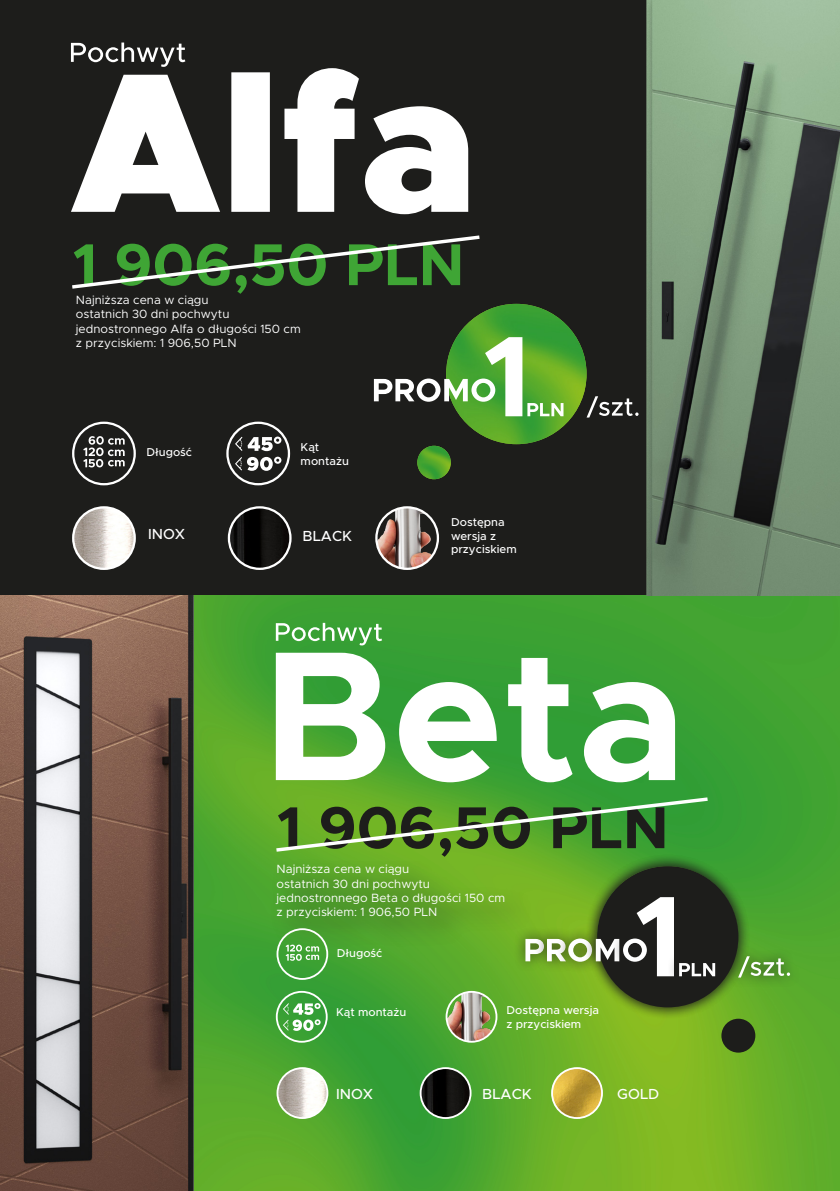
<style>
.page{position:relative;width:840px;height:1191px;background:#fff}
.page>*{position:absolute;margin:0;border:0;box-sizing:border-box;transform-origin:0 0}
.t1{font:700 59.4px "Metropolis";color:#1d1d1b}
.t2{font:700 59.4px "Metropolis";color:#3fa535}
.t3{font:500 14.6px "Metropolis";color:#fff}
.t4{font:12px/14.4px "Metropolis";color:#fff}
.t5{font:500 11.4px/13.8px "Metropolis";color:#fff}
</style>
<div class="page">
<div style="left:0;top:0;width:839px;height:595px;background:#1d1d1b"></div>
<img style="left:0;top:595px;width:839px;height:596px">
<img style="left:567px;top:0;width:272px;height:595px">
<img style="left:217px;top:596px;width:55px;height:595px">
<img style="left:0;top:596px;width:217px;height:595px">
<svg style="left:71px;top:43px;width:114px;height:24px"></svg>
<svg style="left:71px;top:68px;width:397px;height:146px;fill:#fff"></svg>
<svg style="left:276px;top:652px;width:398px;height:130px"></svg>
<svg style="left:276px;top:623px;width:106px;height:22px"></svg>
<img style="left:229px;top:507px;width:61px;height:62px;border-radius:31px">
<div style="left:228px;top:506px;width:63px;height:64px;border:2px solid #fff;border-radius:50%"></div>
<img style="left:376px;top:507px;width:61px;height:62px;border-radius:31px">
<div style="left:375px;top:506px;width:64px;height:64px;border:2px solid #fff;border-radius:50%"></div>
<div style="left:226px;top:421px;width:64px;height:64px;border:2px solid #fff;border-radius:50%"></div>
<div style="left:72px;top:421px;width:64px;height:64px;border:2px solid #fff;border-radius:50%"></div>
<svg style="left:235px;top:457px;width:46px;height:14px"></svg>
<svg style="left:235px;top:436px;width:46px;height:15px"></svg>
<img style="left:73px;top:507px;width:62px;height:62px;border-radius:31px">
<div style="left:72px;top:506px;width:64px;height:64px;border:2px solid #fff;border-radius:50%"></div>
<img style="left:277px;top:1068px;width:50px;height:50px;border-radius:25px">
<div style="left:276px;top:1067px;width:52px;height:52px;border:2px solid #fff;border-radius:50%"></div>
<img style="left:446px;top:991px;width:50px;height:50px;border-radius:25px">
<div style="left:445px;top:991px;width:52px;height:51px;border:2px solid #fff;border-radius:50%"></div>
<img style="left:420px;top:1068px;width:50px;height:50px;border-radius:25px">
<div style="left:419px;top:1067px;width:52px;height:52px;border:2px solid #fff;border-radius:50%"></div>
<img style="left:551px;top:1068px;width:50px;height:50px;border-radius:25px">
<div style="left:551px;top:1067px;width:51px;height:52px;border:2px solid #fff;border-radius:50%"></div>
<div style="left:276px;top:991px;width:51px;height:51px;border:2px solid #fff;border-radius:50%"></div>
<svg style="left:283px;top:1003px;width:37px;height:28px"></svg>
<div style="left:721px;top:1018px;width:34px;height:34px;background:#1d1d1b;border-radius:50%"></div>
<div style="left:585px;top:854px;width:164px;height:165px;background:#1d1d1b;opacity:.75"></div>
<div style="left:596px;top:866px;width:142px;height:141px;background:#1d1d1b;border-radius:50%"></div>
<svg style="left:272px;top:795px;width:439px;height:59px;background:#5faf38"></svg>
<svg style="left:72px;top:235px;width:408px;height:53px"></svg>
<div style="left:513px;top:927px;width:42px;height:46px;background:#1d1d1b;opacity:.75"></div>
<div style="left:727px;top:945px;width:73px;height:44px;background:#1d1d1b;opacity:.75"></div>
<svg style="left:737px;top:956px;width:52px;height:21px"></svg>
<div style="left:269px;top:857px;width:265px;height:92px;background:#1d1d1b;opacity:.75"></div>
<div style="left:666px;top:951px;width:60px;height:37px;background:#1d1d1b"></div>
<svg style="left:525px;top:897px;width:189px;height:79px"></svg>
<img style="left:417px;top:446px;width:33px;height:33px;border-radius:17px">
<img style="left:446px;top:304px;width:140px;height:140px;border-radius:70px">
<svg style="left:586px;top:396px;width:52px;height:21px"></svg>
<svg style="left:373px;top:337px;width:190px;height:79px"></svg>
<svg style="left:83px;top:436px;width:42px;height:31px"></svg>
<div style="left:276px;top:928px;width:52px;height:52px;border:2px solid #fff;border-radius:50%"></div>
<svg style="left:285px;top:944px;width:34px;height:16px"></svg>
<h1 class="t2" style="left:73px;top:227px;width:393px">1 906,50 PLN</h1>
<p class="t4" style="left:76px;top:292px;width:226px">Najniższa cena w ciągu<br>ostatnich 30 dni pochwytu jednostronnego Alfa o długości 150 cm z przyciskiem: 1 906,50 PLN</p>
<p class="t5" style="left:146px;top:445px;width:47px">Długość</p>
<p class="t3" style="left:148px;top:524px;width:39px">INOX</p>
<p class="t5" style="left:300px;top:440px;width:50px">Kąt montażu</p>
<p class="t3" style="left:302px;top:526px;width:51px">BLACK</p>
<p class="t5" style="left:451px;top:515px;width:67px">Dostępna wersja z przyciskiem</p>
<h1 class="t1" style="left:277px;top:790px;width:393px">1 906,50 PLN</h1>
<p class="t4" style="left:276px;top:861px;width:230px">Najniższa cena w ciągu<br>ostatnich 30 dni pochwytu jednostronnego Beta o długości 150 cm z przyciskiem: 1 906,50 PLN</p>
<p class="t5" style="left:336px;top:946px;width:47px">Długość</p>
<p class="t5" style="left:336px;top:1005px;width:72px">Kąt montażu</p>
<p class="t3" style="left:336px;top:1085px;width:39px">INOX</p>
<p class="t5" style="left:506px;top:1003px;width:94px">Dostępna wersja z przyciskiem</p>
<p class="t3" style="left:482px;top:1084px;width:51px">BLACK</p>
<p class="t3" style="left:617px;top:1084px;width:44px">GOLD</p>
</div>
